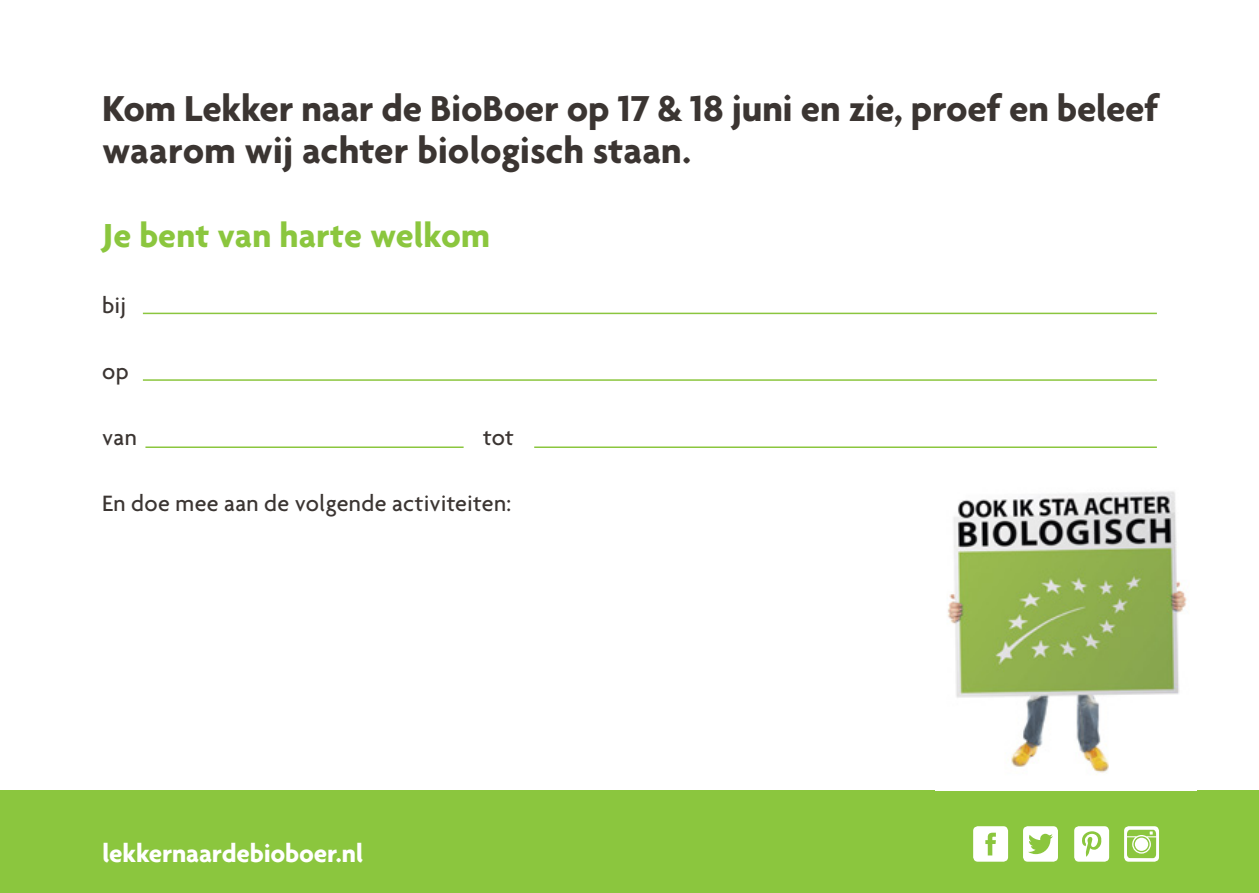
<style>
.page{position:relative;width:1259px;height:893px;background:#fff}
.page>*{position:absolute;margin:0;border:0;box-sizing:border-box;transform-origin:0 0}
.Inleiding{font:700 39px/42px "Agenda";letter-spacing:-.005em;color:#3b3532}
.Inleiding-2{font:700 36px "Agenda";color:#8bc63e}
.t1{font:700 27px "Agenda";letter-spacing:-.01em;color:#fff}
.Inleiding-3{font:500 24px "Agenda";letter-spacing:.01em;color:#3b3532}
</style>
<div class="page">
<div style="left:0;top:791px;width:1259px;height:102px;background:#8bc63e"></div>
<svg style="left:973px;top:826px;width:35px;height:36px"></svg>
<svg style="left:1074px;top:826px;width:35px;height:36px"></svg>
<svg style="left:1124px;top:826px;width:35px;height:36px"></svg>
<svg style="left:1023px;top:826px;width:35px;height:36px"></svg>
<hr style="left:143px;top:313px;width:1014px;height:1px;background:#8bc63e">
<hr style="left:143px;top:379px;width:1014px;height:2px;background:#8bc63e">
<hr style="left:534px;top:446px;width:623px;height:2px;background:#8bc63e">
<hr style="left:145px;top:446px;width:318px;height:2px;background:#8bc63e">
<img style="left:947px;top:491px;width:240px;height:284px">
<p class="Inleiding" style="left:102px;top:87px;width:1058px">Kom Lekker naar de BioBoer op 17 &amp; 18 juni en zie, proef en beleef waarom wij achter biologisch staan.</p>
<p class="Inleiding-2" style="left:102px;top:214px;width:389px">Je bent van harte welkom</p>
<p class="Inleiding-3" style="left:102px;top:291px;width:26px">bij</p>
<p class="Inleiding-3" style="left:102px;top:357px;width:28px">op</p>
<p class="Inleiding-3" style="left:102px;top:423px;width:36px">van</p>
<p class="Inleiding-3" style="left:483px;top:423px;width:32px">tot</p>
<p class="Inleiding-3" style="left:102px;top:489px;width:411px">En doe mee aan de volgende activiteiten:</p>
<h1 class="t1" style="left:102px;top:836px;width:263px">lekkernaardebioboer.nl</h1>
</div>
